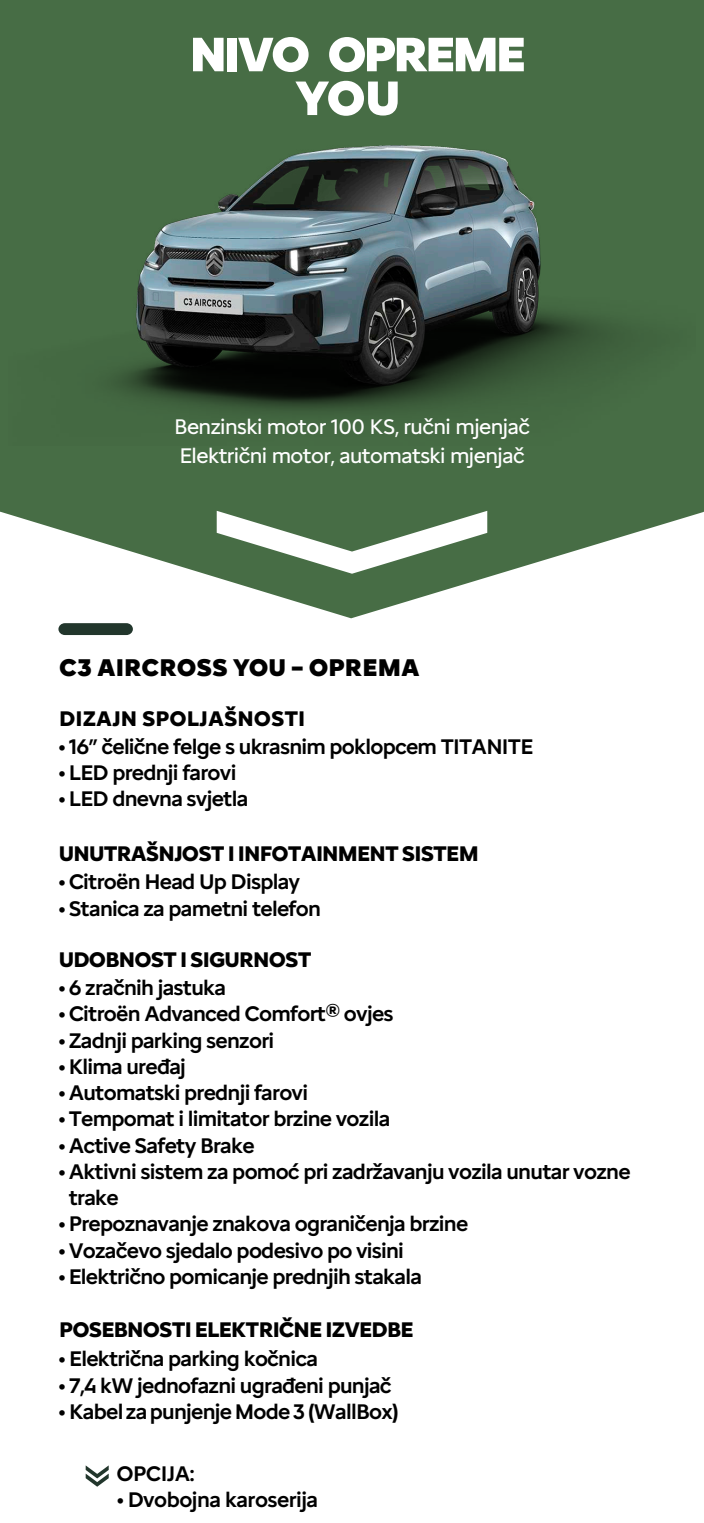
<style>
.page{position:relative;width:704px;height:1523px;background:#fff}
.page>*{position:absolute;margin:0;border:0;box-sizing:border-box;transform-origin:0 0}
.t1{font:900 50px/43.8px "Citroen Type";letter-spacing:-.065em;color:#fff;text-align:center}
.t2{font:900 25px "Citroen Type";color:#000}
.t3{font:500 21.88px/26.2px "Citroen Type";letter-spacing:-.035em;color:#000}
.t4{font:700 21.88px "Citroen Type";letter-spacing:-.04em;color:#000}
.t5{font:21.88px/29.2px "Citroen Type";letter-spacing:-.025em;color:#fff}
.t6{font:700 21.88px "Citroen Type";color:#000}
</style>
<div class="page">
<svg style="left:0;top:0;width:703px;height:618px;fill:#476d45"></svg>
<img style="left:8px;top:59px;width:687px;height:387px">
<svg style="left:216px;top:511px;width:271px;height:63px"></svg>
<svg style="left:58px;top:623px;width:75px;height:12px"></svg>
<svg style="left:86px;top:1465px;width:23px;height:21px"></svg>
<h1 class="t1" style="left:189px;top:30px;width:338px">NIVO OPREME<br>YOU</h1>
<p class="t5" style="left:174px;top:410px;width:357px">Benzinski motor 100 KS, ručni mjenjač<br>Električni motor, automatski mjenjač</p>
<p class="t2" style="left:59px;top:648px;width:361px">C3 AIRCROSS YOU – OPREMA</p>
<p class="t6" style="left:59px;top:702px;width:247px">DIZAJN SPOLJAŠNOSTI</p>
<p class="t3" style="left:59px;top:731px;width:475px">• 16’’ čelične felge s ukrasnim poklopcem TITANITE</p>
<p class="t3" style="left:59px;top:757px;width:179px">• LED prednji farovi</p>
<p class="t3" style="left:59px;top:784px;width:191px">• LED dnevna svjetla</p>
<p class="t4" style="left:59px;top:836px;width:421px">UNUTRAŠNJOST I INFOTAINMENT SISTEM</p>
<p class="t3" style="left:59px;top:867px;width:243px">• Citroën Head Up Display</p>
<p class="t3" style="left:59px;top:893px;width:263px">• Stanica za pametni telefon</p>
<p class="t4" style="left:59px;top:943px;width:254px">UDOBNOST I SIGURNOST</p>
<p class="t3" style="left:59px;top:972px;width:169px">• 6 zračnih jastuka</p>
<p class="t3" style="left:59px;top:998px;width:336px">• Citroën Advanced Comfort® ovjes</p>
<p class="t3" style="left:59px;top:1025px;width:217px">• Zadnji parking senzori</p>
<p class="t3" style="left:59px;top:1051px;width:129px">• Klima uređaj</p>
<p class="t3" style="left:59px;top:1077px;width:251px">• Automatski prednji farovi</p>
<p class="t3" style="left:59px;top:1103px;width:333px">• Tempomat i limitator brzine vozila</p>
<p class="t3" style="left:59px;top:1130px;width:197px">• Active Safety Brake</p>
<p class="t3" style="left:69px;top:1156px;width:563px;text-indent:-10px">• Aktivni sistem za pomoć pri zadržavanju vozila unutar vozne trake</p>
<p class="t3" style="left:59px;top:1208px;width:411px">• Prepoznavanje znakova ograničenja brzine</p>
<p class="t3" style="left:59px;top:1235px;width:346px">• Vozačevo sjedalo podesivo po visini</p>
<p class="t3" style="left:59px;top:1261px;width:364px">• Električno pomicanje prednjih stakala</p>
<p class="t4" style="left:59px;top:1313px;width:356px">POSEBNOSTI ELEKTRIČNE IZVEDBE</p>
<p class="t3" style="left:59px;top:1343px;width:260px">• Električna parking kočnica</p>
<p class="t3" style="left:59px;top:1370px;width:334px">• 7,4 kW jednofazni ugrađeni punjač</p>
<p class="t3" style="left:59px;top:1396px;width:341px">• Kabel za punjenje Mode 3 (WallBox)</p>
<p class="t3" style="left:116px;top:1458px;width:80px">OPCIJA:</p>
<p class="t3" style="left:117px;top:1483px;width:202px">• Dvobojna karoserija</p>
</div>
